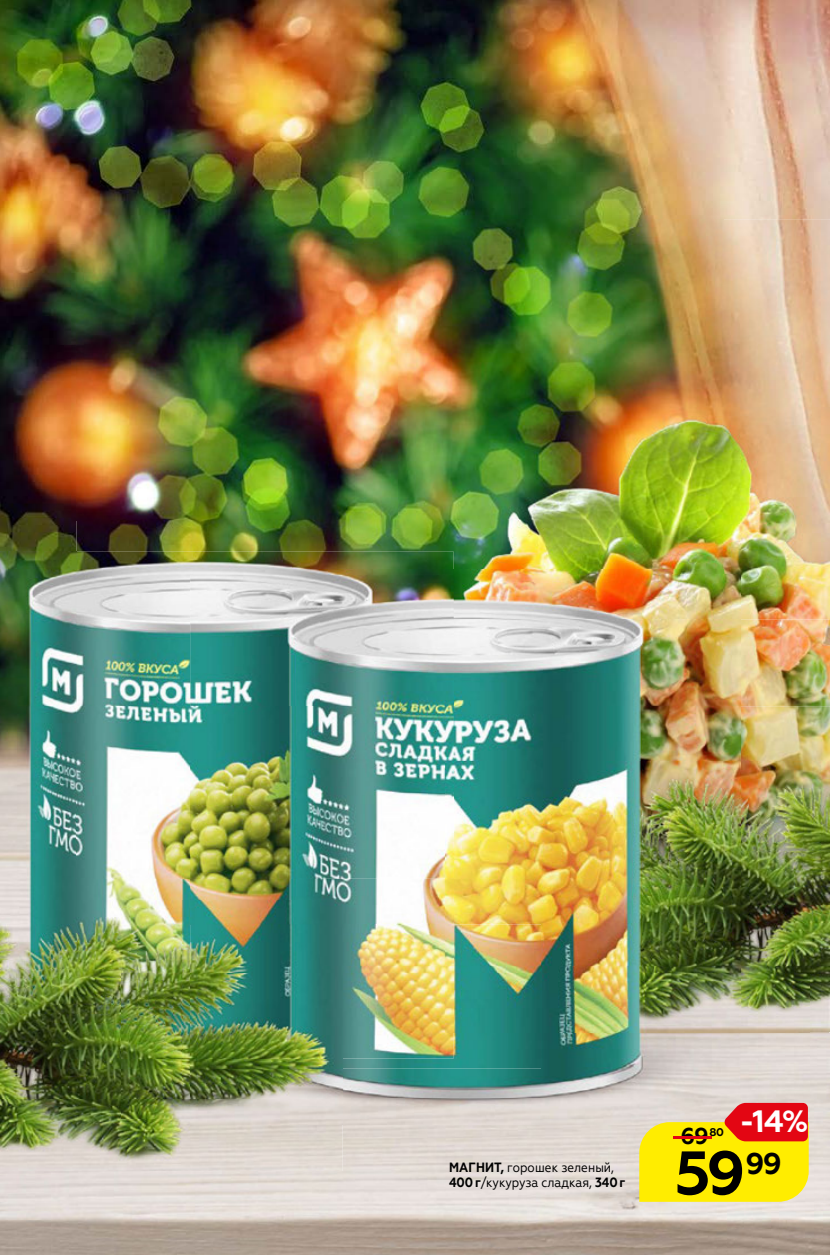
<style>
.page{position:relative;width:830px;height:1255px;background:#fff}
.page>*{position:absolute;margin:0;border:0;box-sizing:border-box;transform-origin:0 0}
.t1{font:700 61.5px "Geometria";color:#000}
.t2{font:700 30.75px "Geometria";color:#fff}
.t3{font:700 22.95px "Geometria";color:#000}
.t4{font:13.35px/15px "Geometria Narrow";color:#000}
.s1{font-weight:700}
.s2{color:#e30613}
</style>
<div class="page">
<img style="left:0;top:0;width:829px;height:551px">
<img style="left:778px;top:1097px;width:51px;height:157px">
<img style="left:726px;top:1201px;width:52px;height:53px">
<img style="left:311px;top:1124px;width:415px;height:130px">
<img style="left:829px;top:219px;width:1px;height:400px">
<img style="left:76px;top:219px;width:646px;height:350px">
<img style="left:722px;top:219px;width:107px;height:400px">
<img style="left:453px;top:569px;width:269px;height:6px">
<img style="left:829px;top:619px;width:1px;height:87px">
<img style="left:740px;top:619px;width:89px;height:413px">
<img style="left:829px;top:706px;width:1px;height:55px">
<img style="left:829px;top:965px;width:1px;height:67px">
<img style="left:829px;top:878px;width:1px;height:87px">
<img style="left:829px;top:761px;width:1px;height:117px">
<img style="left:0;top:551px;width:453px;height:155px">
<img style="left:0;top:706px;width:320px;height:218px">
<img style="left:76px;top:706px;width:114px;height:172px">
<img style="left:740px;top:973px;width:68px;height:129px">
<img style="left:453px;top:575px;width:287px;height:398px">
<img style="left:445px;top:924px;width:95px;height:41px">
<img style="left:320px;top:706px;width:133px;height:218px">
<img style="left:190px;top:575px;width:263px;height:131px">
<img style="left:445px;top:761px;width:8px;height:117px">
<img style="left:190px;top:924px;width:255px;height:49px">
<svg style="left:445px;top:965px;width:8px;height:8px"></svg>
<img style="left:342px;top:1032px;width:398px;height:92px">
<img style="left:453px;top:973px;width:287px;height:59px">
<img style="left:342px;top:1032px;width:198px;height:36px">
<img style="left:342px;top:973px;width:111px;height:85px">
<svg style="left:639px;top:1102px;width:169px;height:99px;background:#f5c120"></svg>
<img style="left:0;top:1097px;width:342px;height:73px">
<img style="left:0;top:1058px;width:121px;height:39px">
<img style="left:0;top:900px;width:190px;height:158px">
<img style="left:121px;top:973px;width:69px;height:145px">
<img style="left:320px;top:900px;width:22px;height:65px">
<img style="left:190px;top:973px;width:152px;height:151px">
<p class="t4" style="left:449px;top:1159px;width:178px"><span class="s1">МАГНИТ,</span> горошек зеленый,<br><span class="s1">400 г</span>/кукуруза сладкая, <span class="s1">340 г</span></p>
<h2 class="t2" style="left:739px;top:1102px;width:71px">-14%</h2>
<h1 class="t1" style="left:674px;top:1136px;width:109px">59<sup>99</sup></h1>
<h3 class="t3" style="left:660px;top:1122px;width:65px"><span class="s2">-</span>69<sup>80</sup></h3>
</div>
